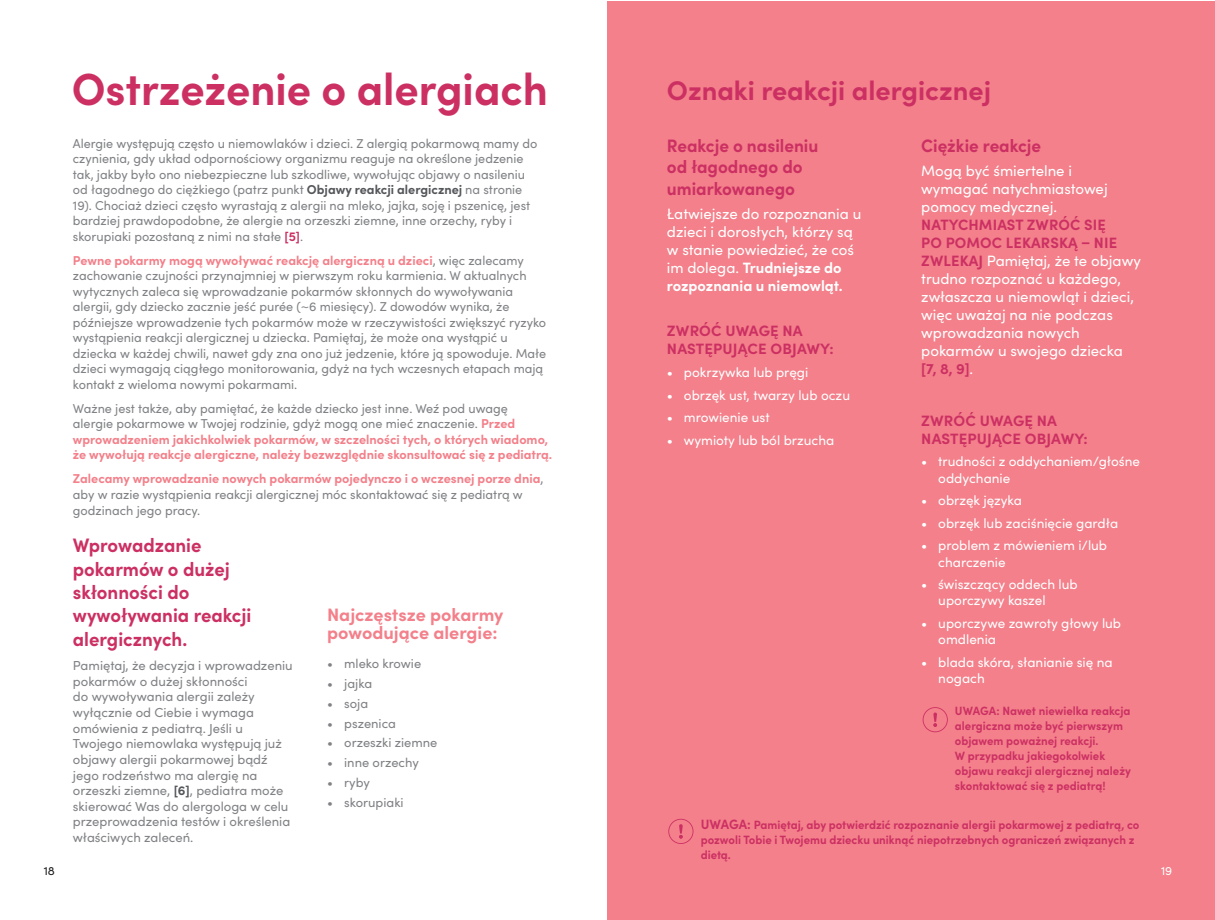
<style>
.page{position:relative;width:1215px;height:920px;background:#fff}
.page>*{position:absolute;margin:0;border:0;box-sizing:border-box;transform-origin:0 0}
.t1{font:700 45px "Sofia Pro";color:#cc3063;scale:.96 1}
.t2{font:700 27px "Sofia Pro";color:#cc3063}
.H3_Red{font:700 19.5px/23.4px "Sofia Pro";color:#cc3063;scale:.95 1}
.H3_Red-2{font:700 18px/21.6px "Sofia Pro";color:#cc3063;scale:.95 1}
.t3{font:700 18px/18px "Sofia Pro";color:#f3808a}
.t4{font:15px/18px "Sofia Pro";color:#fff}
.t5{font:700 15px/18px "Sofia Pro";letter-spacing:.01em;color:#cc3063}
.t6{font:13.5px/16.2px "Sofia Pro";color:#fff}
.Base{font:13.05px/15.6px "Sofia Pro";color:#808285}
.Base-2{font:12.9px/15.5px "Sofia Pro";color:#808285}
.Base-3{font:700 12.9px/15.5px "Sofia Pro";color:#f3808a}
.t7{font:700 12px/15px "Sofia Pro";color:#cc3063;scale:.95 1}
.t8{font:12px "Sofia Pro";color:#231f20}
.t9{font:12px "Sofia Pro";color:#fff}
.s1{font-weight:700;color:#54565a}
.s2{font-weight:700;color:#cc3063}
.s3{font-weight:700;color:#f3808a}
.s4{font-weight:400;color:#808285}
.s5{font-weight:700}
.s6{font-size:13.5px}
</style>
<div class="page">
<div style="left:608px;top:1px;width:607px;height:919px;background:#f3808a"></div>
<svg style="left:668px;top:819px;width:25px;height:25px"></svg>
<svg style="left:923px;top:707px;width:25px;height:25px"></svg>
<p class="t1" style="left:72px;top:55px;width:498px">Ostrzeżenie o alergiach</p>
<p class="Base-2" style="left:73px;top:135px;width:466px">Alergie występują często u niemowlaków i dzieci. Z alergią pokarmową mamy do czynienia, gdy układ odpornościowy organizmu reaguje na określone jedzenie tak, jakby było ono niebezpieczne lub szkodliwe, wywołując objawy o nasileniu od łagodnego do ciężkiego (patrz punkt <span class="s1">Objawy reakcji alergicznej</span> na stronie 19). Chociaż dzieci często wyrastają z alergii na mleko, jajka, soję i pszenicę, jest bardziej prawdopodobne, że alergie na orzeszki ziemne, inne orzechy, ryby i skorupiaki pozostaną z nimi na stałe <span class="s2">[5]</span>.</p>
<p class="Base-2" style="left:73px;top:252px;width:475px"><span class="s3">Pewne pokarmy mogą wywoływać reakcję alergiczną u dzieci</span>, więc zalecamy zachowanie czujności przynajmniej w pierwszym roku karmienia. W aktualnych wytycznych zaleca się wprowadzanie pokarmów skłonnych do wywoływania alergii, gdy dziecko zacznie jeść purée (~6 miesięcy). Z dowodów wynika, że późniejsze wprowadzenie tych pokarmów może w rzeczywistości zwiększyć ryzyko wystąpienia reakcji alergicznej u dziecka. Pamiętaj, że może ona wystąpić u dziecka w każdej chwili, nawet gdy zna ono już jedzenie, które ją spowoduje. Małe dzieci wymagają ciągłego monitorowania, gdyż na tych wczesnych etapach mają kontakt z wieloma nowymi pokarmami.</p>
<p class="Base-3" style="left:73px;top:399px;width:481px"><span class="s4">Ważne jest także, aby pamiętać, że każde dziecko jest inne. Weź pod uwagę<br>alergie pokarmowe w Twojej rodzinie, gdyż mogą one mieć znaczenie.</span> Przed wprowadzeniem jakichkolwiek pokarmów, w szczelności tych, o których wiadomo, że wywołują reakcje alergiczne, należy bezwzględnie skonsultować się z pediatrą.</p>
<p class="Base-2" style="left:73px;top:470px;width:472px;line-height:15.9px"><span class="s3">Zalecamy wprowadzanie nowych pokarmów pojedynczo i o wczesnej porze dnia</span>, aby w razie wystąpienia reakcji alergicznej móc skontaktować się z pediatrą w godzinach jego pracy.</p>
<p class="H3_Red" style="left:73px;top:532px;width:189px">Wprowadzanie pokarmów o dużej skłonności do wywoływania reakcji alergicznych.</p>
<p class="Base" style="left:73px;top:657px;width:221px">Pamiętaj, że decyzja i wprowadzeniu pokarmów o dużej skłonności<br>do wywoływania alergii zależy wyłącznie od Ciebie i wymaga omówienia z pediatrą. Jeśli u<br>Twojego niemowlaka występują już objawy alergii pokarmowej bądź jego rodzeństwo ma alergię na orzeszki ziemne, <span class="s1">[6]</span>, pediatra może skierować Was do alergologa w celu przeprowadzenia testów i określenia właściwych zaleceń.</p>
<p class="t3" style="left:327px;top:605px;width:178px">Najczęstsze pokarmy powodujące alergie:</p>
<p class="Base-2" style="left:327px;top:655px;width:96px">• mleko krowie</p>
<p class="Base-2" style="left:327px;top:675px;width:46px">• jajka</p>
<p class="Base-2" style="left:327px;top:695px;width:43px">• soja</p>
<p class="Base-2" style="left:327px;top:714px;width:70px">• pszenica</p>
<p class="Base-2" style="left:327px;top:734px;width:112px">• orzeszki ziemne</p>
<p class="Base-2" style="left:327px;top:754px;width:93px">• inne orzechy</p>
<p class="Base-2" style="left:327px;top:774px;width:44px">• ryby</p>
<p class="Base-2" style="left:327px;top:794px;width:78px">• skorupiaki</p>
<p class="t2" style="left:667px;top:70px;width:326px">Oznaki reakcji alergicznej</p>
<p class="H3_Red-2" style="left:667px;top:133px;width:161px">Reakcje o nasileniu od łagodnego do umiarkowanego</p>
<p class="t4" style="left:667px;top:204px;width:196px">Łatwiejsze do rozpoznania u dzieci i dorosłych, którzy są w stanie powiedzieć, że coś im dolega. <span class="s5">Trudniejsze do rozpoznania u niemowląt.</span></p>
<p class="t5" style="left:667px;top:321px;width:168px">ZWRÓĆ UWAGĘ NA<br>NASTĘPUJĄCE OBJAWY:</p>
<p class="t6" style="left:667px;top:363px;width:143px">• pokrzywka lub pręgi</p>
<p class="t6" style="left:667px;top:386px;width:185px">• obrzęk ust, twarzy lub oczu</p>
<p class="t6" style="left:667px;top:409px;width:104px">• mrowienie ust</p>
<p class="t6" style="left:667px;top:431px;width:169px">• wymioty lub ból brzucha</p>
<p class="H3_Red-2" style="left:921px;top:133px;width:128px">Ciężkie reakcje</p>
<p class="t4" style="left:921px;top:161px;width:221px">Mogą być śmiertelne i wymagać natychmiastowej pomocy medycznej.<br><span class="s2">NATYCHMIAST ZWRÓĆ SIĘ<br>PO POMOC LEKARSKĄ – NIE<br>ZWLEKAJ</span> Pamiętaj, że te objawy trudno rozpoznać u każdego, zwłaszcza u niemowląt i dzieci, więc uważaj na nie podczas wprowadzania nowych pokarmów u swojego dziecka <span class="s2">[7, 8, 9]</span>.</p>
<p class="t5" style="left:921px;top:410px;width:168px">ZWRÓĆ UWAGĘ NA<br>NASTĘPUJĄCE OBJAWY:</p>
<p class="t6" style="left:938px;top:453px;width:203px;text-indent:-17px">• trudności z oddychaniem/głośne oddychanie</p>
<p class="t6" style="left:921px;top:492px;width:102px">• obrzęk języka</p>
<p class="t6" style="left:921px;top:514px;width:198px">• obrzęk lub zaciśnięcie gardła</p>
<p class="t6" style="left:938px;top:537px;width:170px;text-indent:-17px">• problem z mówieniem i/lub charczenie</p>
<p class="t6" style="left:938px;top:576px;width:141px;text-indent:-17px">• świszczący oddech lub uporczywy kaszel</p>
<p class="t6" style="left:938px;top:614px;width:184px;text-indent:-17px">• uporczywe zawroty głowy lub omdlenia</p>
<p class="t6" style="left:938px;top:653px;width:176px;text-indent:-17px">• blada skóra, słanianie się na nogach</p>
<p class="t7" style="left:955px;top:702px;width:187px">UWAGA: Nawet niewielka reakcja alergiczna może być pierwszym objawem poważnej reakcji.<br>W przypadku jakiegokolwiek objawu reakcji alergicznej należy skontaktować się z pediatrą!</p>
<p class="t7" style="left:701px;top:816px;width:463px"><span class="s6">UWAGA:</span> Pamiętaj, aby potwierdzić rozpoznanie alergii pokarmowej z pediatrą, co pozwoli Tobie i Twojemu dziecku uniknąć niepotrzebnych ograniczeń związanych z dietą.</p>
<p class="t8" style="left:44px;top:862px;width:13px">18</p>
<p class="t9" style="left:1161px;top:862px;width:13px">19</p>
</div>
